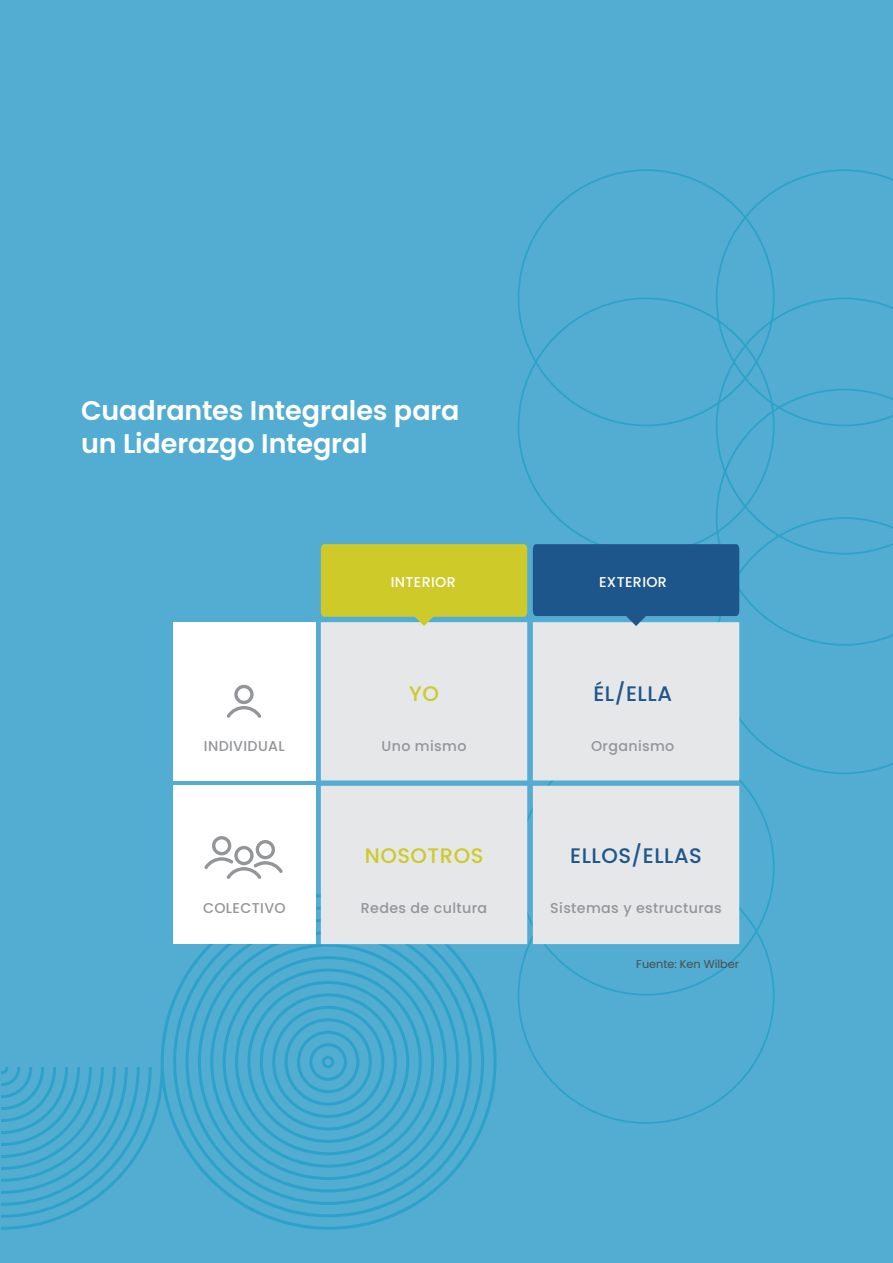
<style>
.page{position:relative;width:893px;height:1263px;background:#53acd1}
.page>*{position:absolute;margin:0;border:0;box-sizing:border-box;transform-origin:0 0}
.t1{font:600 27px/33px "Poppins";letter-spacing:-.005em;color:#fff}
.t2{font:500 21px "Poppins";letter-spacing:.025em;color:#1d568b}
.t3{font:500 21px "Poppins";letter-spacing:.025em;color:#cdca2a}
.t4{font:500 14.25px "Poppins";letter-spacing:.025em;color:#939598}
.t5{font:500 14.25px "Poppins";letter-spacing:.025em;color:#fff}
.t6{font:11.25px "Poppins";color:#4b4c4d}
</style>
<div class="page">
<svg style="left:739px;top:517px;width:154px;height:257px"></svg>
<svg style="left:518px;top:426px;width:257px;height:128px"></svg>
<svg style="left:775px;top:169px;width:118px;height:257px"></svg>
<svg style="left:518px;top:169px;width:257px;height:257px"></svg>
<svg style="left:518px;top:995px;width:257px;height:129px"></svg>
<svg style="left:518px;top:739px;width:257px;height:256px"></svg>
<svg style="left:2px;top:1068px;width:159px;height:162px"></svg>
<svg style="left:161px;top:894px;width:336px;height:336px"></svg>
<div style="left:173px;top:622px;width:143px;height:158px;background:#fff"></div>
<div style="left:173px;top:786px;width:143px;height:158px;background:#fff"></div>
<div style="left:321px;top:786px;width:206px;height:158px;background:#e6e7e9"></div>
<div style="left:533px;top:786px;width:206px;height:158px;background:#e6e7e9"></div>
<svg style="left:533px;top:544px;width:206px;height:236px;background:#a4b9cb"></svg>
<svg style="left:321px;top:544px;width:206px;height:236px;background:#dadcad"></svg>
<svg style="left:204px;top:836px;width:79px;height:43px"></svg>
<svg style="left:227px;top:685px;width:34px;height:33px"></svg>
<p class="t1" style="left:81px;top:394px;width:380px">Cuadrantes Integrales para un Liderazgo Integral</p>
<p class="t5" style="left:391px;top:576px;width:66px">INTERIOR</p>
<p class="t5" style="left:599px;top:576px;width:69px">EXTERIOR</p>
<p class="t4" style="left:204px;top:740px;width:82px">INDIVIDUAL</p>
<p class="t4" style="left:203px;top:901px;width:84px">COLECTIVO</p>
<p class="t3" style="left:409px;top:685px;width:31px">YO</p>
<p class="t2" style="left:593px;top:685px;width:80px">ÉL/ELLA</p>
<p class="t4" style="left:382px;top:740px;width:86px">Uno mismo</p>
<p class="t4" style="left:591px;top:740px;width:85px">Organismo</p>
<p class="t3" style="left:365px;top:846px;width:120px">NOSOTROS</p>
<p class="t2" style="left:570px;top:846px;width:133px">ELLOS/ELLAS</p>
<p class="t4" style="left:361px;top:901px;width:128px">Redes de cultura</p>
<p class="t4" style="left:550px;top:901px;width:173px">Sistemas y estructuras</p>
<p class="t6" style="left:636px;top:957px;width:104px">Fuente: Ken Wilber</p>
</div>
